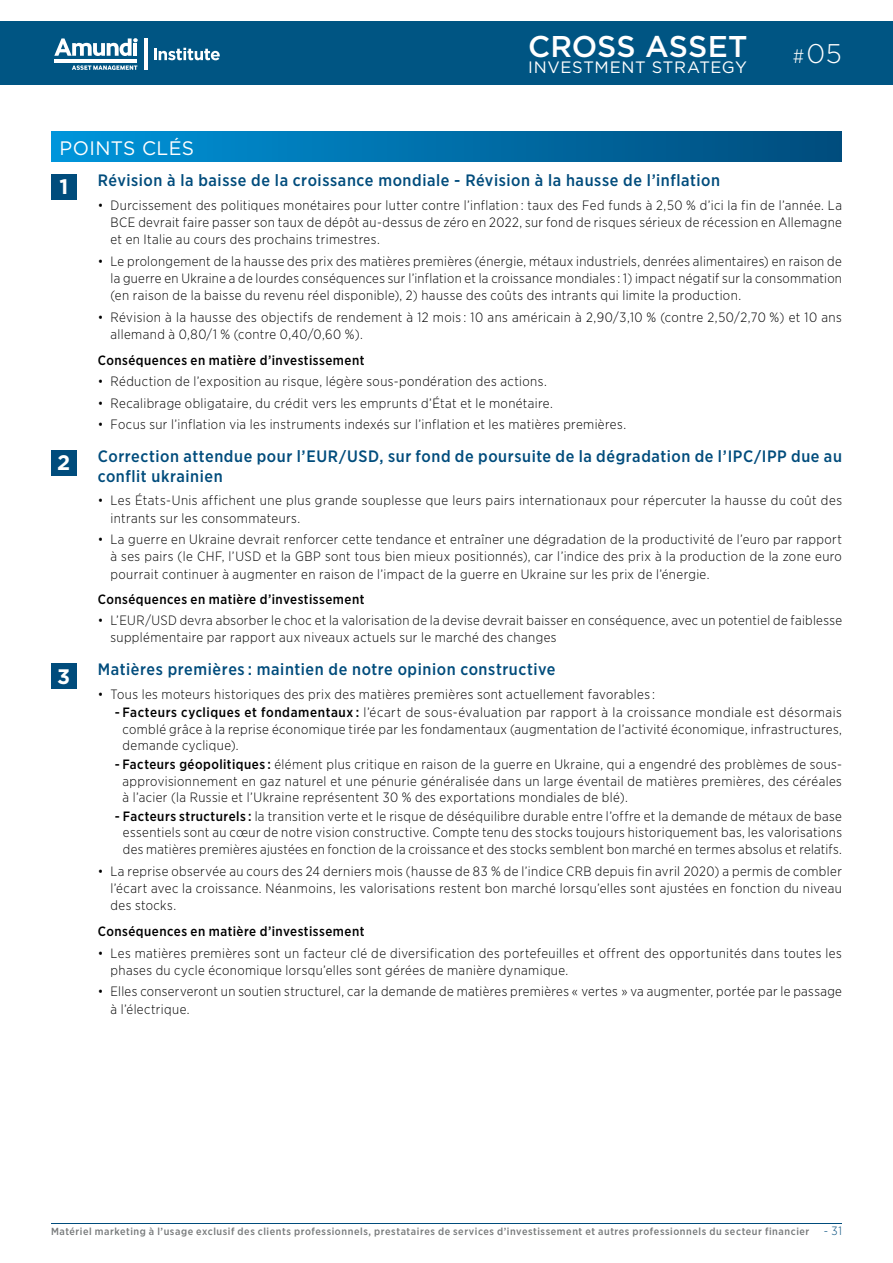
<style>
.page{position:relative;width:893px;height:1263px;background:#fff}
.page>*{position:absolute;margin:0;border:0;box-sizing:border-box;transform-origin:0 0}
.t1{font:500 30px "Gotham";letter-spacing:.005em;color:#fff}
.t2{font:300 27px "Gotham";color:#fff}
.t3{font:700 21px "Gotham";color:#fff}
.t4{font:19.5px "Gotham";letter-spacing:.02em;color:#fff}
.t5{font:500 16.5px/19.8px "Gotham Narrow";letter-spacing:.035em;color:#004c7c}
.t6{font:16.5px "Gotham";letter-spacing:.035em;color:#fff}
.t7{font:300 13.5px/17.2px "Gotham Narrow";letter-spacing:.03em;color:#000;text-align:justify}
.t8{font:500 13.5px "Gotham Narrow";letter-spacing:.035em;color:#000}
.t9{font:300 12px "Gotham Narrow";color:#004c7c}
.t10{font:500 10.35px "Gotham Narrow";letter-spacing:.055em;color:#777a7b}
.s1{font-family:"Gotham Narrow";font-size:19.5px}
.s2{font-weight:500}
</style>
<div class="page">
<hr style="left:51px;top:1222px;width:791px;height:1px;background:#004c7c">
<div style="left:0;top:21px;width:893px;height:64px;background:#005583"></div>
<svg style="left:54px;top:38px;width:84px;height:18px"></svg>
<hr style="left:54px;top:59px;width:83px;height:3px;background:#fff">
<svg style="left:72px;top:65px;width:65px;height:5px"></svg>
<hr style="left:144px;top:38px;width:3px;height:32px;background:#fff">
<svg style="left:154px;top:48px;width:66px;height:12px"></svg>
<div style="left:51px;top:174px;width:26px;height:26px;background:#004c7c"></div>
<div style="left:51px;top:450px;width:26px;height:26px;background:#004c7c"></div>
<div style="left:51px;top:664px;width:26px;height:25px;background:#004c7c"></div>
<div style="left:51px;top:132px;width:791px;height:30px;background:linear-gradient(to right,#0095da,#004b7b)"></div>
<h3 class="t4" style="left:60px;top:135px;width:136px">POINTS CLÉS</h3>
<h1 class="t1" style="left:528px;top:27px;width:221px">CROSS ASSET</h1>
<p class="t6" style="left:528px;top:57px;width:220px">INVESTMENT STRATEGY</p>
<h2 class="t2" style="left:793px;top:37px;width:51px"><span class="s1">#</span> 05</h2>
<h3 class="t3" style="left:59px;top:173px;width:10px">1</h3>
<p class="t5" style="left:98px;top:170px;width:624px">Révision à la baisse de la croissance mondiale - Révision à la hausse de l’inflation</p>
<p class="t7" style="left:111px;top:196px;width:733px;text-indent:-13px">• Durcissement des politiques monétaires pour lutter contre l’inflation : taux des Fed funds à 2,50 % d’ici la fin de l’année. La BCE devrait faire passer son taux de dépôt au-dessus de zéro en 2022, sur fond de risques sérieux de récession en Allemagne et en Italie au cours des prochains trimestres.</p>
<p class="t7" style="left:111px;top:252px;width:733px;text-indent:-13px">• Le prolongement de la hausse des prix des matières premières (énergie, métaux industriels, denrées alimentaires) en raison de la guerre en Ukraine a de lourdes conséquences sur l’inflation et la croissance mondiales : 1) impact négatif sur la consommation (en raison de la baisse du revenu réel disponible), 2) hausse des coûts des intrants qui limite la production.</p>
<p class="t7" style="left:111px;top:308px;width:733px;text-indent:-13px">• Révision à la hausse des objectifs de rendement à 12 mois : 10 ans américain à 2,90/3,10 % (contre 2,50/2,70 %) et 10 ans allemand à 0,80/1 % (contre 0,40/0,60 %).</p>
<p class="t8" style="left:98px;top:351px;width:268px">Conséquences en matière d’investissement</p>
<p class="t7" style="left:98px;top:372px;width:450px">• Réduction de l’exposition au risque, légère sous-pondération des actions.</p>
<p class="t7" style="left:98px;top:394px;width:456px">• Recalibrage obligataire, du crédit vers les emprunts d’État et le monétaire.</p>
<p class="t7" style="left:98px;top:415px;width:530px">• Focus sur l’inflation via les instruments indexés sur l’inflation et les matières premières.</p>
<h3 class="t3" style="left:57px;top:449px;width:15px">2</h3>
<p class="t5" style="left:98px;top:446px;width:746px">Correction attendue pour l’EUR/USD, sur fond de poursuite de la dégradation de l’IPC/IPP due au conflit ukrainien</p>
<p class="t7" style="left:111px;top:492px;width:733px;text-indent:-13px">• Les États-Unis affichent une plus grande souplesse que leurs pairs internationaux pour répercuter la hausse du coût des intrants sur les consommateurs.</p>
<p class="t7" style="left:111px;top:530px;width:733px;text-indent:-13px">• La guerre en Ukraine devrait renforcer cette tendance et entraîner une dégradation de la productivité de l’euro par rapport à ses pairs (le CHF, l’USD et la GBP sont tous bien mieux positionnés), car l’indice des prix à la production de la zone euro pourrait continuer à augmenter en raison de l’impact de la guerre en Ukraine sur les prix de l’énergie.</p>
<p class="t8" style="left:98px;top:590px;width:268px">Conséquences en matière d’investissement</p>
<p class="t7" style="left:111px;top:611px;width:733px;text-indent:-13px">• L’EUR/USD devra absorber le choc et la valorisation de la devise devrait baisser en conséquence, avec un potentiel de faiblesse supplémentaire par rapport aux niveaux actuels sur le marché des changes</p>
<h3 class="t3" style="left:57px;top:662px;width:15px">3</h3>
<p class="t5" style="left:98px;top:659px;width:459px">Matières premières : maintien de notre opinion constructive</p>
<p class="t7" style="left:98px;top:685px;width:559px">• Tous les moteurs historiques des prix des matières premières sont actuellement favorables :</p>
<p class="t7" style="left:123px;top:704px;width:721px;line-height:16.5px;text-indent:-8px"><span class="s2">- Facteurs cycliques et fondamentaux :</span> l’écart de sous-évaluation par rapport à la croissance mondiale est désormais comblé grâce à la reprise économique tirée par les fondamentaux (augmentation de l’activité économique, infrastructures, demande cyclique).</p>
<p class="t7" style="left:123px;top:756px;width:721px;line-height:16.5px;text-indent:-8px"><span class="s2">- Facteurs géopolitiques :</span> élément plus critique en raison de la guerre en Ukraine, qui a engendré des problèmes de sous&shy;approvisionnement en gaz naturel et une pénurie généralisée dans un large éventail de matières premières, des céréales à l’acier (la Russie et l’Ukraine représentent 30 % des exportations mondiales de blé).</p>
<p class="t7" style="left:123px;top:807px;width:721px;line-height:16.8px;text-indent:-8px"><span class="s2">- Facteurs structurels :</span> la transition verte et le risque de déséquilibre durable entre l’offre et la demande de métaux de base essentiels sont au cœur de notre vision constructive. Compte tenu des stocks toujours historiquement bas, les valorisations des matières premières ajustées en fonction de la croissance et des stocks semblent bon marché en termes absolus et relatifs.</p>
<p class="t7" style="left:111px;top:862px;width:733px;text-indent:-13px">• La reprise observée au cours des 24 derniers mois (hausse de 83 % de l’indice CRB depuis fin avril 2020) a permis de combler l’écart avec la croissance. Néanmoins, les valorisations restent bon marché lorsqu’elles sont ajustées en fonction du niveau des stocks.</p>
<p class="t8" style="left:98px;top:923px;width:268px">Conséquences en matière d’investissement</p>
<p class="t7" style="left:111px;top:944px;width:733px;text-indent:-13px">• Les matières premières sont un facteur clé de diversification des portefeuilles et offrent des opportunités dans toutes les phases du cycle économique lorsqu’elles sont gérées de manière dynamique.</p>
<p class="t7" style="left:111px;top:983px;width:733px;text-indent:-13px">• Elles conserveront un soutien structurel, car la demande de matières premières « vertes » va augmenter, portée par le passage à l’électrique.</p>
<p class="t10" style="left:51px;top:1224px;width:760px">Matériel marketing à l’usage exclusif des clients professionnels, prestataires de services d’investissement et autres professionnels du secteur financier</p>
<p class="t9" style="left:824px;top:1224px;width:20px">- 31</p>
</div>
